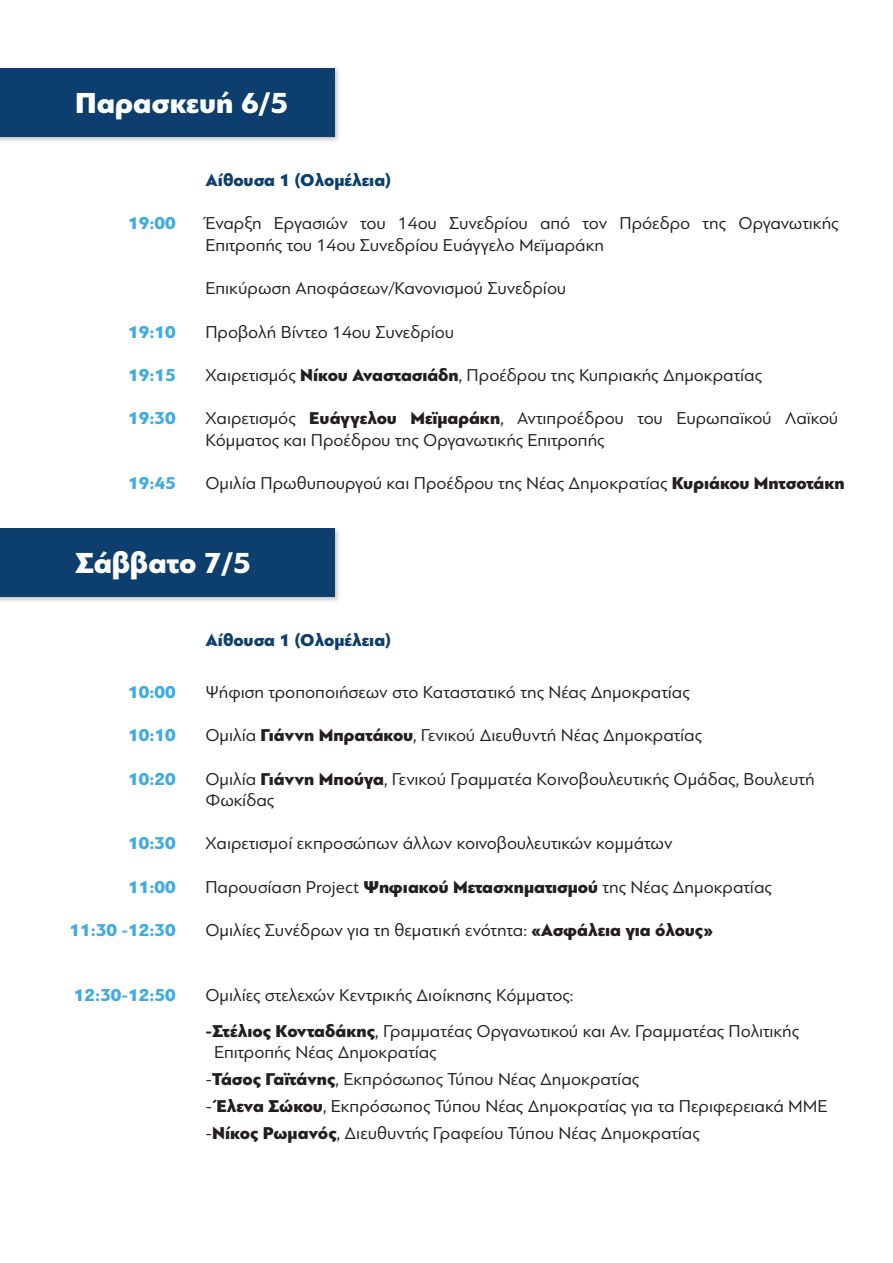
<style>
.page{position:relative;width:893px;height:1263px;background:#fff}
.page>*{position:absolute;margin:0;border:0;box-sizing:border-box;transform-origin:0 0}
.t1{font:900 30.45px "PF Bague Sans Pro";color:#fff}
.t2{font:18px/21.6px "PF Bague Sans Pro";color:#231f20}
.t3{font:900 18px "PF Bague Sans Pro";color:#3fabe1}
.t4{font:900 18px "PF Bague Sans Pro";color:#0c3f6d}
.s1{font-weight:900}
</style>
<div class="page">
<img style="left:0;top:68px;width:339px;height:73px">
<div style="left:0;top:68px;width:334px;height:69px;background:#0c3f6d"></div>
<img style="left:0;top:528px;width:339px;height:73px">
<div style="left:0;top:528px;width:334px;height:69px;background:#0c3f6d"></div>
<h1 class="t1" style="left:75px;top:84px;width:214px">Παρασκευή 6/5</h1>
<p class="t3" style="left:128px;top:212px;width:49px">19:00</p>
<p class="t3" style="left:128px;top:320px;width:49px">19:10</p>
<p class="t3" style="left:128px;top:363px;width:49px">19:15</p>
<p class="t3" style="left:128px;top:407px;width:49px">19:30</p>
<p class="t3" style="left:128px;top:471px;width:49px">19:45</p>
<p class="t4" style="left:206px;top:169px;width:187px">Αίθουσα 1 (Ολοµέλεια)</p>
<p class="t2" style="left:205px;top:213px;width:635px">Έναρξη Εργασιών του 14ου Συνεδρίου από τον Πρόεδρο της Οργανωτικής<br>Επιτροπής του 14ου Συνεδρίου Ευάγγελο Μεϊµαράκη</p>
<p class="t2" style="left:205px;top:278px;width:362px">Επικύρωση Αποφάσεων/Κανονισµού Συνεδρίου</p>
<p class="t2" style="left:205px;top:321px;width:250px">Προβολή Βίντεο 14ου Συνεδρίου</p>
<p class="t2" style="left:205px;top:364px;width:558px">Χαιρετισµός <span class="s1">Νίκου Αναστασιάδη</span>, Προέδρου της Κυπριακής ∆ηµοκρατίας</p>
<p class="t2" style="left:205px;top:407px;width:635px">Χαιρετισµός <span class="s1">Ευάγγελου Μεϊµαράκη</span>, Αντιπροέδρου του Ευρωπαϊκού Λαϊκού<br>Κόµµατος και Προέδρου της Οργανωτικής Επιτροπής</p>
<p class="t2" style="left:205px;top:472px;width:641px">Οµιλία Πρωθυπουργού και Προέδρου της Νέας ∆ηµοκρατίας <span class="s1">Κυριάκου Μητσοτάκη</span></p>
<h1 class="t1" style="left:75px;top:544px;width:177px">Σάββατο 7/5</h1>
<p class="t3" style="left:128px;top:681px;width:49px">10:00</p>
<p class="t3" style="left:128px;top:724px;width:49px">10:10</p>
<p class="t3" style="left:128px;top:767px;width:49px">10:20</p>
<p class="t3" style="left:128px;top:832px;width:49px">10:30</p>
<p class="t3" style="left:128px;top:875px;width:49px">11:00</p>
<p class="t3" style="left:70px;top:919px;width:108px">11:30 -12:30</p>
<p class="t3" style="left:74px;top:983px;width:103px">12:30-12:50</p>
<p class="t4" style="left:206px;top:629px;width:187px">Αίθουσα 1 (Ολοµέλεια)</p>
<p class="t2" style="left:205px;top:681px;width:486px">Ψήφιση τροποποιήσεων στο Καταστατικό της Νέας ∆ηµοκρατίας</p>
<p class="t2" style="left:205px;top:725px;width:498px">Οµιλία <span class="s1">Γιάννη Μπρατάκου</span>, Γενικού ∆ιευθυντή Νέας ∆ηµοκρατίας</p>
<p class="t2" style="left:205px;top:768px;width:611px">Οµιλία <span class="s1">Γιάννη Μπούγα</span>, Γενικού Γραµµατέα Κοινοβουλευτικής Οµάδας, Βουλευτή<br>Φωκίδας</p>
<p class="t2" style="left:205px;top:833px;width:469px">Χαιρετισµοί εκπροσώπων άλλων κοινοβουλευτικών κοµµάτων</p>
<p class="t2" style="left:205px;top:876px;width:568px">Παρουσίαση Project <span class="s1">Ψηφιακού Μετασχηµατισµού</span> της Νέας ∆ηµοκρατίας</p>
<p class="t2" style="left:205px;top:919px;width:509px">Οµιλίες Συνέδρων για τη θεµατική ενότητα: <span class="s1">«Ασφάλεια για όλους»</span></p>
<p class="t2" style="left:205px;top:977px;width:595px;line-height:36px">Οµιλίες στελεχών Κεντρικής ∆ιοίκησης Κόµµατος:<br><span class="s1">-Στέλιος Κονταδάκης</span>, Γραµµατέας Οργανωτικού και Αν. Γραµµατέας Πολιτικής</p>
<p class="t2" style="left:205px;top:1039px;width:435px;line-height:27px;text-indent:9px">Επιτροπής Νέας ∆ηµοκρατίας<br>-<span class="s1">Τάσος Γαϊτάνης</span>, Εκπρόσωπος Τύπου Νέας ∆ηµοκρατίας</p>
<p class="t2" style="left:205px;top:1093px;width:624px;line-height:27px">- <span class="s1">Έλενα Σώκου</span>, Εκπρόσωπος Τύπου Νέας ∆ηµοκρατίας για τα Περιφερειακά ΜΜΕ -<span class="s1">Νίκος Ρωµανός</span>, ∆ιευθυντής Γραφείου Τύπου Νέας ∆ηµοκρατίας</p>
</div>
